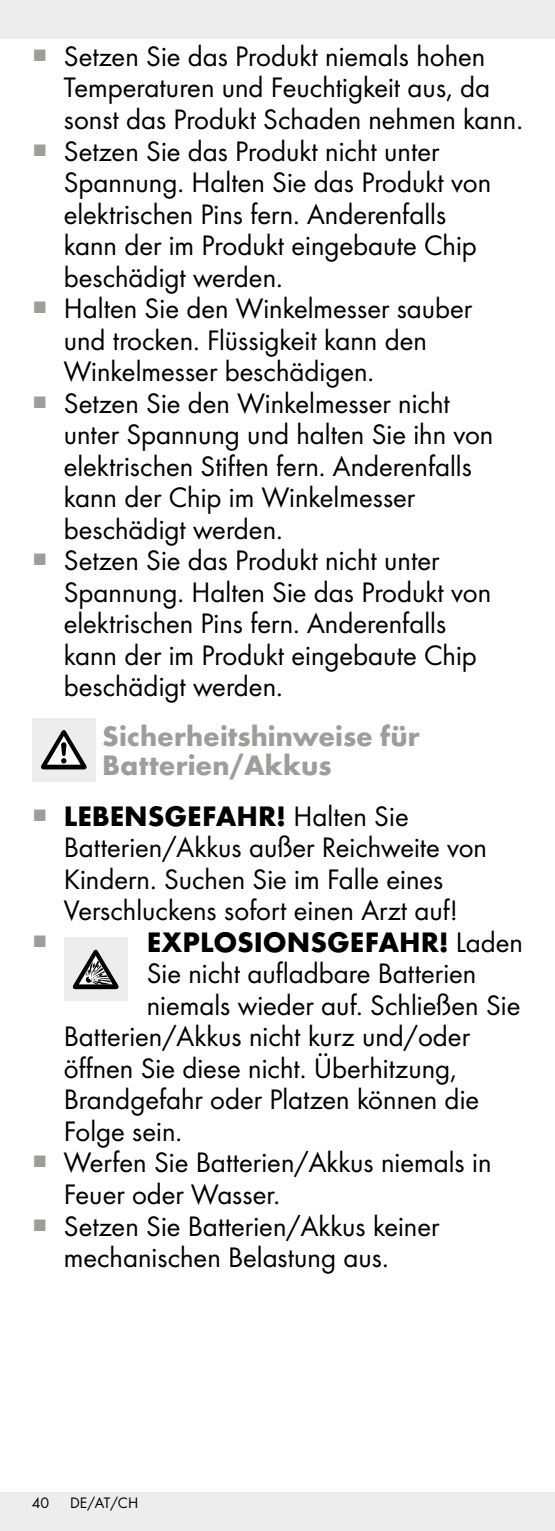
<style>
.page{position:relative;width:555px;height:1531px;background:#fff}
.page>*{position:absolute;margin:0;border:0;box-sizing:border-box;transform-origin:0 0}
.t1{font:29.25px/31.5px "Futura Boo";color:#000}
.t2{font:700 29.25px "Futura";color:#000}
.t3{font:700 29.25px/29.2px "Futura";color:#9d9d9c}
.t4{font:15.75px "Futura Boo";color:#000}
.s1{color:#9d9d9c}
.s2{font-family:"Futura Boo";font-weight:400}
</style>
<div class="page">
<div style="left:0;top:0;width:555px;height:38px;background:#ededed"></div>
<div style="left:0;top:1492px;width:555px;height:39px;background:#ededed"></div>
<div style="left:32px;top:718px;width:64px;height:64px;background:#ededed"></div>
<svg style="left:41px;top:730px;width:46px;height:39px"></svg>
<div style="left:64px;top:937px;width:64px;height:64px;background:#ededed"></div>
<svg style="left:73px;top:950px;width:45px;height:39px"></svg>
<p class="t1" style="left:64px;top:39px;width:461px;text-indent:-32px"><span class="s1">○</span> Setzen Sie das Produkt niemals hohen<br>Temperaturen und Feuchtigkeit aus, da sonst das Produkt Schaden nehmen kann.</p>
<p class="t1" style="left:64px;top:133px;width:429px;text-indent:-32px"><span class="s1">○</span> Setzen Sie das Produkt nicht unter Spannung. Halten Sie das Produkt von elektrischen Pins fern. Anderenfalls kann der im Produkt eingebaute Chip beschädigt werden.</p>
<p class="t1" style="left:64px;top:291px;width:410px;text-indent:-32px"><span class="s1">○</span> Halten Sie den Winkelmesser sauber und trocken. Flüssigkeit kann den<br>Winkelmesser beschädigen.</p>
<p class="t1" style="left:64px;top:385px;width:431px;text-indent:-32px"><span class="s1">○</span> Setzen Sie den Winkelmesser nicht unter Spannung und halten Sie ihn von elektrischen Stiften fern. Anderenfalls kann der Chip im Winkelmesser beschädigt werden.</p>
<p class="t1" style="left:64px;top:543px;width:429px;text-indent:-32px"><span class="s1">○</span> Setzen Sie das Produkt nicht unter Spannung. Halten Sie das Produkt von elektrischen Pins fern. Anderenfalls kann der im Produkt eingebaute Chip beschädigt werden.</p>
<p class="t3" style="left:102px;top:719px;width:319px">Sicherheitshinweise für<br>Batterien/Akkus</p>
<p class="t2" style="left:32px;top:794px;width:378px"><span class="s1">○</span> LEBENSGEFAHR! <span class="s2">Halten Sie</span></p>
<p class="t1" style="left:64px;top:830px;width:425px">Batterien/Akkus außer Reichweite von<br>Kindern. Suchen Sie im Falle eines<br>Verschluckens sofort einen Arzt auf!</p>
<p class="t2" style="left:147px;top:920px;width:378px">EXPLOSIONSGEFAHR! <span class="s2">Laden</span></p>
<p class="t1" style="left:147px;top:956px;width:331px">Sie nicht aufladbare Batterien</p>
<p class="t1" style="left:147px;top:988px;width:375px">niemals wieder auf. Schließen Sie</p>
<p class="t1" style="left:64px;top:1019px;width:408px">Batterien/Akkus nicht kurz und/oder</p>
<p class="t1" style="left:64px;top:1051px;width:394px">öffnen Sie diese nicht. Überhitzung,</p>
<p class="t1" style="left:64px;top:1082px;width:417px">Brandgefahr oder Platzen können die</p>
<p class="t1" style="left:64px;top:1114px;width:120px">Folge sein.</p>
<p class="t1" style="left:64px;top:1145px;width:429px;text-indent:-32px"><span class="s1">○</span> Werfen Sie Batterien/Akkus niemals in<br>Feuer oder Wasser.</p>
<p class="t1" style="left:64px;top:1208px;width:377px;text-indent:-32px"><span class="s1">○</span> Setzen Sie Batterien/Akkus keiner mechanischen Belastung aus.</p>
<p class="t4" style="left:32px;top:1492px;width:19px">40</p>
<p class="t4" style="left:70px;top:1492px;width:70px">DE/AT/CH</p>
</div>
